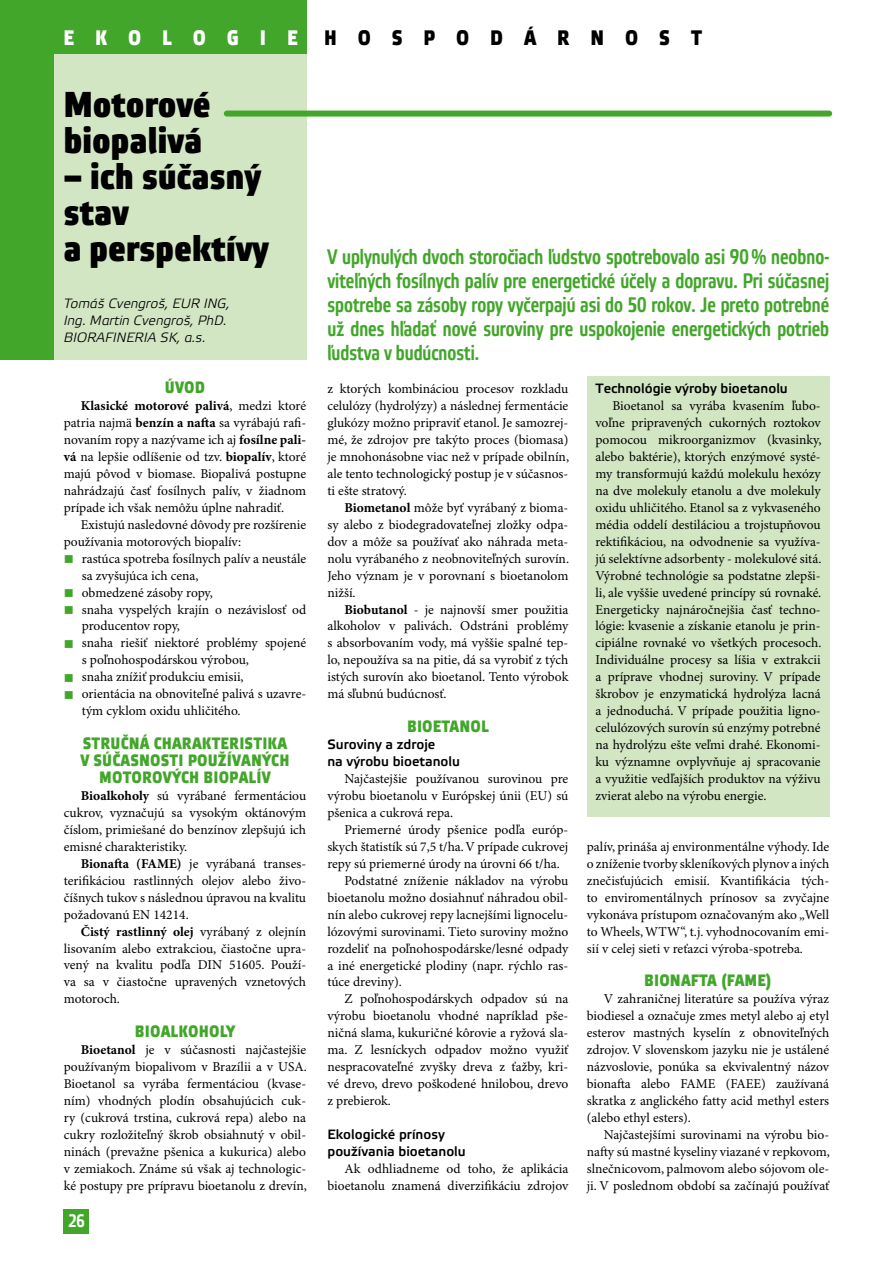
<style>
.page{position:relative;width:893px;height:1263px;background:#fff}
.page>*{position:absolute;margin:0;border:0;box-sizing:border-box;transform-origin:0 0}
.t1{font:700 36px/36px "Etelka Narrow Medium Pro";letter-spacing:.01em;color:#000;scale:1.1 1}
.t2{font:21px/24px "Etelka Narrow Medium Pro";color:#42a62a;text-align:justify}
.t3{font:700 21px "Etelka Narrow Medium Pro";letter-spacing:1.03em;color:#000}
.t4{font:700 21px "Etelka Narrow Medium Pro";letter-spacing:1.03em;color:#fff}
.t5{font:18px "Etelka Narrow Medium Pro";color:#fff}
.t6{font:700 16.5px/17px "Etelka Narrow Medium Pro";letter-spacing:.05em;color:#42a62a;text-align:center}
.t7{font:13.5px/17px "Minion Pro";color:#000;text-align:justify}
.t8{font:13.5px/17px "Etelka Medium Pro";color:#000}
.t9{font:italic 13.5px/17px "Etelka Light Pro";color:#000}
.s1{font-weight:700}
.s2{color:#42a62a}
</style>
<div class="page">
<div style="left:587px;top:376px;width:242px;height:441px;background:#d3e6c3"></div>
<div style="left:0;top:0;width:306px;height:359px;background:#42a62a"></div>
<div style="left:54px;top:54px;width:252px;height:305px;background:#d3e6c3"></div>
<div style="left:227px;top:111px;width:602px;height:6px;background:#42a62a"></div>
<div style="left:64px;top:1209px;width:25px;height:25px;background:#42a62a"></div>
<h2 class="t4" style="left:64px;top:26px;width:235px">EKOLOGIE</h2>
<h2 class="t3" style="left:324px;top:26px;width:379px">HOSPODÁRNOST</h2>
<h1 class="t1" style="left:64px;top:89px;width:135px">MOTOROVÉ<br>BIOPALIVÁ</h1>
<h1 class="t1" style="left:64px;top:161px;width:189px">– ICH SÚČASNÝ<br>STAV<br>A PERSPEKTÍVY</h1>
<p class="t9" style="left:64px;top:296px;width:168px">Tomáš Cvengroš, EUR ING,<br>Ing. Martin Cvengroš, PhD.<br>BIORAFINERIA SK, a.s.</p>
<p class="t6" style="left:165px;top:380px;width:41px">ÚVOD</p>
<p class="t7" style="left:64px;top:398px;width:244px;text-indent:17px"><span class="s1">Klasické motorové palivá</span>, medzi ktoré patria najmä <span class="s1">benzín a nafta</span> sa vyrábajú rafi&shy;novaním ropy a nazývame ich aj <span class="s1">fosílne pali&shy;vá</span> na lepšie odlíšenie od tzv. <span class="s1">biopalív</span>, ktoré majú pôvod v biomase. Biopalivá postupne nahrádzajú časť fosílnych palív, v žiadnom prípade ich však nemôžu úplne nahradiť.</p>
<p class="t7" style="left:64px;top:516px;width:244px;text-indent:17px">Existujú nasledovné dôvody pre rozšírenie používania motorových biopalív:</p>
<p class="t7" style="left:82px;top:550px;width:226px;text-indent:-18px"><span class="s2">■</span> rastúca spotreba fosílnych palív a neustále sa zvyšujúca ich cena,</p>
<p class="t7" style="left:64px;top:584px;width:151px"><span class="s2">■</span> obmedzené zásoby ropy,</p>
<p class="t7" style="left:82px;top:601px;width:226px;text-indent:-18px"><span class="s2">■</span> snaha vyspelých krajín o nezávislosť od producentov ropy,</p>
<p class="t7" style="left:82px;top:635px;width:226px;text-indent:-18px"><span class="s2">■</span> snaha riešiť niektoré problémy spojené s poľnohospodárskou výrobou,</p>
<p class="t7" style="left:64px;top:669px;width:181px"><span class="s2">■</span> snaha znížiť produkciu emisii,</p>
<p class="t7" style="left:82px;top:686px;width:226px;text-indent:-18px"><span class="s2">■</span> orientácia na obnoviteľné palivá s uzavre&shy;tým cyklom oxidu uhličitého.</p>
<p class="t6" style="left:81px;top:736px;width:210px">STRUČNÁ CHARAKTERISTIKA<br>V SÚ ČASNOSTI POUŽÍVANÝCH<br>MOTOROVÝCH BIOPALÍV</p>
<p class="t7" style="left:64px;top:788px;width:244px;text-indent:17px"><span class="s1">Bioalkoholy</span> sú vyrábané fermentáciou cukrov, vyznačujú sa vysokým oktánovým číslom, primiešané do benzínov zlepšujú ich emisné charakteristiky.</p>
<p class="t7" style="left:64px;top:855px;width:244px;text-indent:17px"><span class="s1">Bionafta (FAME)</span> je vyrábaná transes&shy;terifikáciou rastlinných olejov alebo živo&shy;číšnych tukov s následnou úpravou na kvalitu požadovanú EN 14214.</p>
<p class="t7" style="left:64px;top:923px;width:244px;text-indent:17px"><span class="s1">Čistý rastlinný olej</span> vyrábaný z olejnín lisovaním alebo extrakciou, čiastočne upra&shy;vený na kvalitu podľa DIN 51605. Použí&shy;va sa v čiastočne upravených vznetových motoroch.</p>
<p class="t6" style="left:135px;top:1024px;width:101px">BIOALKOHOLY</p>
<p class="t7" style="left:64px;top:1042px;width:245px;text-indent:17px"><span class="s1">Bioetanol</span> je v súčasnosti najčastejšie používaným biopalivom v Brazílii a v USA.<br>Bioetanol sa vyrába fermentáciou (kvase&shy;ním) vhodných plodín obsahujúcich cuk&shy;ry (cukrová trstina, cukrová repa) alebo na cukry rozložiteľný škrob obsiahnutý v obil&shy;ninách (prevažne pšenica a kukurica) alebo v zemiakoch. Známe sú však aj technologic&shy;ké postupy pre prípravu bioetanolu z drevín,</p>
<h3 class="t5" style="left:68px;top:1211px;width:18px">26</h3>
<p class="t2" style="left:327px;top:246px;width:503px">V uplynulých dvoch storočiach ľudstvo spotrebovalo asi 90% neobno&shy;viteľných fosílnych palív pre energetické účely a dopravu. Pri súčasnej spotrebe sa zásoby ropy vyčerpajú asi do 50 rokov. Je preto potrebné už dnes hľadať nové suroviny pre uspokojenie energetických potrieb ľudstva v budúcnosti.</p>
<p class="t7" style="left:327px;top:381px;width:243px">z ktorých kombináciou procesov rozkladu celulózy (hydrolýzy) a následnej fermentácie glukózy možno pripraviť etanol. Je samozrej&shy;mé, že zdrojov pre takýto proces (biomasa) je mnohonásobne viac než v prípade obilnín, ale tento technologický postup je v súčasnos&shy;ti ešte stratový.</p>
<p class="t7" style="left:327px;top:499px;width:243px;text-indent:17px"><span class="s1">Biometanol</span> môže byť vyrábaný z bioma&shy;sy alebo z biodegradovateľnej zložky odpa&shy;dov a môže sa používať ako náhrada meta&shy;nolu vyrábaného z neobnoviteľných surovín.<br>Jeho význam je v porovnaní s bioetanolom nižší.</p>
<p class="t7" style="left:327px;top:601px;width:242px;text-indent:17px"><span class="s1">Biobutanol</span> - je najnovší smer použitia alkoholov v palivách. Odstráni problémy s absorbovaním vody, má vyššie spalné tep&shy;lo, nepoužíva sa na pitie, dá sa vyrobiť z tých istých surovín ako bioetanol. Tento výrobok má sľubnú budúcnosť.</p>
<p class="t6" style="left:407px;top:719px;width:82px">BIOETANOL</p>
<p class="t8" style="left:327px;top:737px;width:134px">Suroviny a zdroje<br>na výrobu bioetanolu</p>
<p class="t7" style="left:327px;top:771px;width:242px;text-indent:17px">Najčastejšie používanou surovinou pre výrobu bioetanolu v Európskej únii (EU) sú pšenica a cukrová repa.</p>
<p class="t7" style="left:344px;top:821px;width:225px">Priemerné úrody pšenice podľa európ-</p>
<p class="t7" style="left:327px;top:838px;width:242px">skych štatistík sú 7,5 t/ha. V prípade cukrovej</p>
<p class="t7" style="left:327px;top:855px;width:234px">repy sú priemerné úrody na úrovni 66 t/ha.</p>
<p class="t7" style="left:344px;top:872px;width:225px">Podstatné zníženie nákladov na výrobu</p>
<p class="t7" style="left:327px;top:889px;width:242px">bioetanolu možno dosiahnuť náhradou obil-</p>
<p class="t7" style="left:327px;top:906px;width:242px">nín alebo cukrovej repy lacnejšími lignocelu-</p>
<p class="t7" style="left:327px;top:923px;width:242px">lózovými surovinami. Tieto suroviny možno</p>
<p class="t7" style="left:327px;top:940px;width:242px">rozdeliť na poľnohospodárske/lesné odpady</p>
<p class="t7" style="left:327px;top:957px;width:242px">a iné energetické plodiny (napr. rýchlo ras-</p>
<p class="t7" style="left:327px;top:974px;width:76px">túce dreviny).</p>
<p class="t7" style="left:344px;top:991px;width:225px">Z poľnohospodárskych odpadov sú na</p>
<p class="t7" style="left:327px;top:1008px;width:242px">výrobu bioetanolu vhodné napríklad pše-</p>
<p class="t7" style="left:327px;top:1025px;width:242px">ničná slama, kukuričné kôrovie a ryžová sla-</p>
<p class="t7" style="left:327px;top:1042px;width:242px">ma. Z lesníckych odpadov možno využiť</p>
<p class="t7" style="left:327px;top:1059px;width:242px">nespracovateľné zvyšky dreva z ťažby, kri-</p>
<p class="t7" style="left:327px;top:1076px;width:242px">vé drevo, drevo poškodené hnilobou, drevo</p>
<p class="t7" style="left:327px;top:1093px;width:65px">z prebierok.</p>
<p class="t8" style="left:327px;top:1127px;width:140px">Ekologické prínosy používania bioetanolu</p>
<p class="t7" style="left:327px;top:1161px;width:242px;text-align:right">Ak odhliadneme od toho, že aplikácia bioetanolu znamená diverzifikáciu zdrojov</p>
<p class="t8" style="left:595px;top:381px;width:194px">Technológie výroby bioetanolu</p>
<p class="t7" style="left:595px;top:398px;width:227px;text-indent:17px">Bioetanol sa vyrába kvasením ľubo&shy;voľne pripravených cukorných roztokov pomocou mikroorganizmov (kvasinky, alebo baktérie), ktorých enzýmové systé&shy;my transformujú každú molekulu hexózy na dve molekuly etanolu a dve molekuly oxidu uhličitého. Etanol sa z vykvaseného média oddelí destiláciou a trojstupňovou rektifikáciou, na odvodnenie sa využíva&shy;jú selektívne adsorbenty - molekulové sitá.<br>Výrobné technológie sa podstatne zlepši&shy;li, ale vyššie uvedené princípy sú rovnaké.<br>Energeticky najnáročnejšia časť techno&shy;lógie: kvasenie a získanie etanolu je prin&shy;cipiálne rovnaké vo všetkých procesoch.<br>Individuálne procesy sa líšia v extrakcii a príprave vhodnej suroviny. V prípade škrobov je enzymatická hydrolýza lacná a jednoduchá. V prípade použitia ligno&shy;celulózových surovín sú enzýmy potrebné na hydrolýzu ešte veľmi drahé. Ekonomi&shy;ku významne ovplyvňuje aj spracovanie a využitie vedľajších produktov na výživu zvierat alebo na výrobu energie.</p>
<p class="t7" style="left:587px;top:839px;width:244px">palív, prináša aj environmentálne výhody. Ide o zníženie tvorby skleníkových plynov a iných znečisťujúcich emisií. Kvantifikácia tých&shy;to enviromentálnych prínosov sa zvyčajne vykonáva prístupom označovaným ako „Well to Wheels, WTW“, t.j. vyhodnocovaním emi&shy;sií v celej sieti v reťazci výroba-spotreba.</p>
<p class="t6" style="left:644px;top:973px;width:94px">BIONAFTA (FAME</p>
<p class="t6" style="left:766px;top:973px;width:7px">)</p>
<p class="t7" style="left:587px;top:991px;width:244px;text-indent:17px">V zahraničnej literatúre sa používa výraz biodiesel a označuje zmes metyl alebo aj etyl esterov mastných kyselín z obnoviteľných zdrojov. V slovenskom jazyku nie je ustálené názvoslovie, ponúka sa ekvivalentný názov bionafta alebo FAME (FAEE) zaužívaná skratka z anglického fatty acid methyl esters (alebo ethyl esters).</p>
<p class="t7" style="left:587px;top:1127px;width:245px;text-indent:17px">Najčastejšími surovinami na výrobu bio&shy;nafty sú mastné kyseliny viazané v repkovom, slnečnicovom, palmovom alebo sójovom ole&shy;ji. V poslednom období sa začínajú používať</p>
</div>
